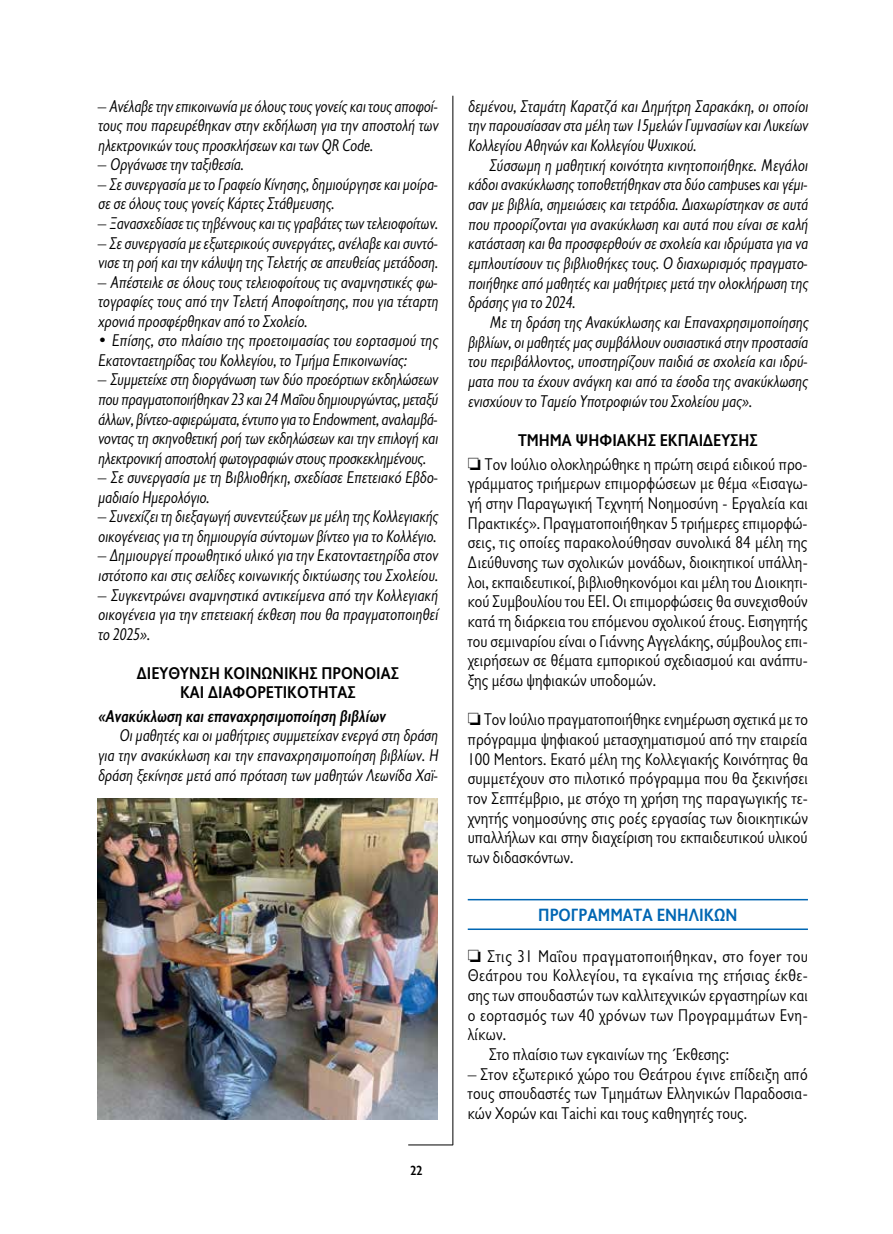
<style>
.page{position:relative;width:893px;height:1234px;background:#fff}
.page>*{position:absolute;margin:0;border:0;box-sizing:border-box;transform-origin:0 0}
.t1{font:700 18px "Gill Sans Hel SCOS";letter-spacing:.005em;color:#0066b3}
.t2{font:italic 17.25px/19.5px "Gill Sans Hel Semi Condenced";color:#000;text-align:justify}
.t3{font:17.25px/19.6px "Gill Sans Hel SCOS";letter-spacing:.005em;color:#000;text-align:justify}
.t4{font:700 17.25px/19.5px "Gill Sans Hel SCOS";letter-spacing:.005em;color:#000;text-align:center}
.t5{font:17.25px "Gill Sans Hel SCOS";letter-spacing:.025em;color:#000}
.t6{font:italic 700 17.25px "Gill Sans Hel Semi Condenced";color:#000}
.t7{font:700 13.5px "Gill Sans Hel SCOS";color:#000}
.s1{font-family:"Gill Sans Hel SCOS";font-style:normal}
.s2{font-style:normal}
</style>
<div class="page">
<hr style="left:408px;top:1144px;width:45px;height:1px;background:#000">
<hr style="left:453px;top:96px;width:1px;height:1048px;background:#000">
<hr style="left:468px;top:898px;width:340px;height:2px;background:#0066b3">
<hr style="left:468px;top:928px;width:340px;height:1px;background:#0066b3">
<img style="left:98px;top:798px;width:340px;height:320px">
<p class="t2" style="left:98px;top:96px;width:342px"><span class="s1">–</span> Ανέλαβε την επικοινωνία με όλους τους γονείς και τους αποφοί&shy;τους που παρευρέθηκαν στην εκδήλωση για την αποστολή των ηλεκτρονικών τους προσκλήσεων και των QR Code.</p>
<p class="t2" style="left:98px;top:154px;width:147px"><span class="s1">–</span> Οργάνωσε την ταξιθεσία.</p>
<p class="t2" style="left:98px;top:174px;width:342px"><span class="s1">–</span> Σε συνεργασία με το Γραφείο Κίνησης, δημιούργησε και μοίρα&shy;σε σε όλους τους γονείς Κάρτες Στάθμευσης.</p>
<p class="t2" style="left:98px;top:213px;width:342px"><span class="s1">–</span> Ξανασχεδίασε τις τηβέννους και τις γραβάτες των τελειοφοίτων.</p>
<p class="t2" style="left:98px;top:232px;width:342px"><span class="s1">–</span> Σε συνεργασία με εξωτερικούς συνεργάτες, ανέλαβε και συντό&shy;νισε τη ροή και την κάλυψη της Τελετής σε απευθείας μετάδοση.</p>
<p class="t2" style="left:98px;top:271px;width:342px"><span class="s1">–</span> Απέστειλε σε όλους τους τελειοφοίτους τις αναμνηστικές φω&shy;τογραφίες τους από την Τελετή Αποφοίτησης, που για τέταρτη χρονιά προσφέρθηκαν από το Σχολείο.</p>
<p class="t2" style="left:98px;top:330px;width:342px"><span class="s2">•</span> Επίσης, στο πλαίσιο της προετοιμασίας του εορτασμού της<br>Εκατονταετηρίδας του Κολλεγίου, το Τμήμα Επικοινωνίας:</p>
<p class="t2" style="left:98px;top:369px;width:342px"><span class="s1">–</span> Συμμετείχε στη διοργάνωση των δύο προεόρτιων εκδηλώσεων που πραγματοποιήθηκαν 23 και 24 Μαΐου δημιουργώντας, μεταξύ άλλων, βίντεο-αφιερώματα, έντυπο για το Endowment, αναλαμβά&shy;νοντας τη σκηνοθετική ροή των εκδηλώσεων και την επιλογή και ηλεκτρονική αποστολή φωτογραφιών στους προσκεκλημένους.</p>
<p class="t2" style="left:98px;top:467px;width:342px"><span class="s1">–</span> Σε συνεργασία με τη Βιβλιοθήκη, σχεδίασε Επετειακό Εβδο&shy;μαδιαίο Ημερολόγιο.</p>
<p class="t2" style="left:98px;top:506px;width:342px"><span class="s1">–</span> Συνεχίζει τη διεξαγωγή συνεντεύξεων με μέλη της Κολλεγιακής οικογένειας για τη δημιουργία σύντομων βίντεο για το Κολλέγιο.</p>
<p class="t2" style="left:98px;top:545px;width:342px"><span class="s1">–</span> Δημιουργεί προωθητικό υλικό για την Εκατονταετηρίδα στον ιστότοπο και στις σελίδες κοινωνικής δικτύωσης του Σχολείου.</p>
<p class="t2" style="left:98px;top:584px;width:341px"><span class="s1">–</span> Συγκεντρώνει αναμνηστικά αντικείμενα από την Κολλεγιακή οικογένεια για την επετειακή έκθεση που θα πραγματοποιηθεί το 2025».</p>
<p class="t4" style="left:137px;top:663px;width:264px">ΔΙΕΥΘΥΝΣΗ ΚΟΙΝΩΝΙΚΗΣ ΠΡΟΝΟΙΑΣ<br>ΚΑΙ ΔΙΑΦΟΡΕΤΙΚΟΤΗΤΑΣ</p>
<p class="t6" style="left:98px;top:705px;width:289px">«Ανακύκλωση και επαναχρησιμοποίηση βιβλίων</p>
<p class="t2" style="left:98px;top:725px;width:342px;text-indent:21px">Οι μαθητές και οι μαθήτριες συμμετείχαν ενεργά στη δράση για την ανακύκλωση και την επαναχρησιμοποίηση βιβλίων. Η δράση ξεκίνησε μετά από πρόταση των μαθητών Λεωνίδα Χαϊ-</p>
<p class="t7" style="left:410px;top:1162px;width:14px">22</p>
<p class="t2" style="left:468px;top:95px;width:342px">δεμένου, Σταμάτη Καρατζά και Δημήτρη Σαρακάκη, οι οποίοι την παρουσίασαν στα μέλη των 15μελών Γυμνασίων και Λυκείων Κολλεγίου Αθηνών και Κολλεγίου Ψυχικού.</p>
<p class="t2" style="left:468px;top:154px;width:342px;text-indent:21px">Σύσσωμη η μαθητική κοινότητα κινητοποιήθηκε. Μεγάλοι κάδοι ανακύκλωσης τοποθετήθηκαν στα δύο campuses και γέμι&shy;σαν με βιβλία, σημειώσεις και τετράδια. Διαχωρίστηκαν σε αυτά που προορίζονται για ανακύκλωση και αυτά που είναι σε καλή κατάσταση και θα προσφερθούν σε σχολεία και ιδρύματα για να εμπλουτίσουν τις βιβλιοθήκες τους. Ο διαχωρισμός πραγματο&shy;ποιήθηκε από μαθητές και μαθήτριες μετά την ολοκλήρωση της δράσης για το 2024.</p>
<p class="t2" style="left:468px;top:312px;width:342px;text-indent:21px">Με τη δράση της Ανακύκλωσης και Επαναχρησιμοποίησης βιβλίων, οι μαθητές μας συμβάλλουν ουσιαστικά στην προστασία του περιβάλλοντος, υποστηρίζουν παιδιά σε σχολεία και ιδρύ&shy;ματα που τα έχουν ανάγκη και από τα έσοδα της ανακύκλωσης ενισχύουν το Ταμείο Υποτροφιών του Σχολείου μας».</p>
<p class="t4" style="left:518px;top:430px;width:241px">ΤΜΗΜΑ ΨΗΦΙΑΚΗΣ ΕΚΠΑΙΔΕΥΣΗΣ</p>
<p class="t3" style="left:468px;top:454px;width:342px">□ Τον Ιούλιο ολοκληρώθηκε η πρώτη σειρά ειδικού προ&shy;γράμματος τριήμερων επιμορφώσεων με θέμα «Εισαγω&shy;γή στην Παραγωγική Τεχνητή Νοημοσύνη - Εργαλεία και Πρακτικές». Πραγματοποιήθηκαν 5 τριήμερες επιμορφώ&shy;σεις, τις οποίες παρακολούθησαν συνολικά 84 μέλη της Διεύθυνσης των σχολικών μονάδων, διοικητικοί υπάλλη&shy;λοι, εκπαιδευτικοί, βιβλιοθηκονόμοι και μέλη του Διοικητι&shy;κού Συμβουλίου του ΕΕΙ. Οι επιμορφώσεις θα συνεχισθούν κατά τη διάρκεια του επόμενου σχολικού έτους. Εισηγητής του σεμιναρίου είναι ο Γιάννης Αγγελάκης, σύμβουλος επι&shy;χειρήσεων σε θέματα εμπορικού σχεδιασμού και ανάπτυ&shy;ξης μέσω ψηφιακών υποδομών.</p>
<p class="t3" style="left:468px;top:709px;width:342px">□ Τον Ιούλιο πραγματοποιήθηκε ενημέρωση σχετικά με το πρόγραμμα ψηφιακού μετασχηματισμού από την εταιρεία 100 Mentors. Εκατό μέλη της Κολλεγιακής Κοινότητας θα συμμετέχουν στο πιλοτικό πρόγραμμα που θα ξεκινήσει τον Σεπτέμβριο, με στόχο τη χρήση της παραγωγικής τε&shy;χνητής νοημοσύνης στις ροές εργασίας των διοικητικών υπαλλήλων και στην διαχείριση του εκπαιδευτικού υλικού των διδασκόντων.</p>
<p class="t1" style="left:538px;top:904px;width:201px">ΠΡΟΓΡΑΜΜΑΤΑ ΕΝΗΛΙΚΩΝ</p>
<p class="t5" style="left:468px;top:946px;width:342px">□ Στις 31 Μαΐου πραγματοποιήθηκαν, στο foyer του</p>
<p class="t3" style="left:468px;top:965px;width:342px">Θεάτρου του Κολλεγίου, τα εγκαίνια της ετήσιας έκθε-</p>
<p class="t3" style="left:468px;top:985px;width:342px">σης των σπουδαστών των καλλιτεχνικών εργαστηρίων και</p>
<p class="t3" style="left:468px;top:1005px;width:342px">ο εορτασμός των 40 χρόνων των Προγραμμάτων Ενη-</p>
<p class="t3" style="left:468px;top:1024px;width:40px">λίκων.</p>
<p class="t3" style="left:489px;top:1044px;width:241px">Στο πλαίσιο των εγκαινίων της Έκθεσης:</p>
<p class="t3" style="left:468px;top:1063px;width:342px">– Στον εξωτερικό χώρο του Θεάτρου έγινε επίδειξη από τους σπουδαστές των Τμημάτων Ελληνικών Παραδοσια&shy;κών Χορών και Taichi και τους καθηγητές τους.</p>
</div>
